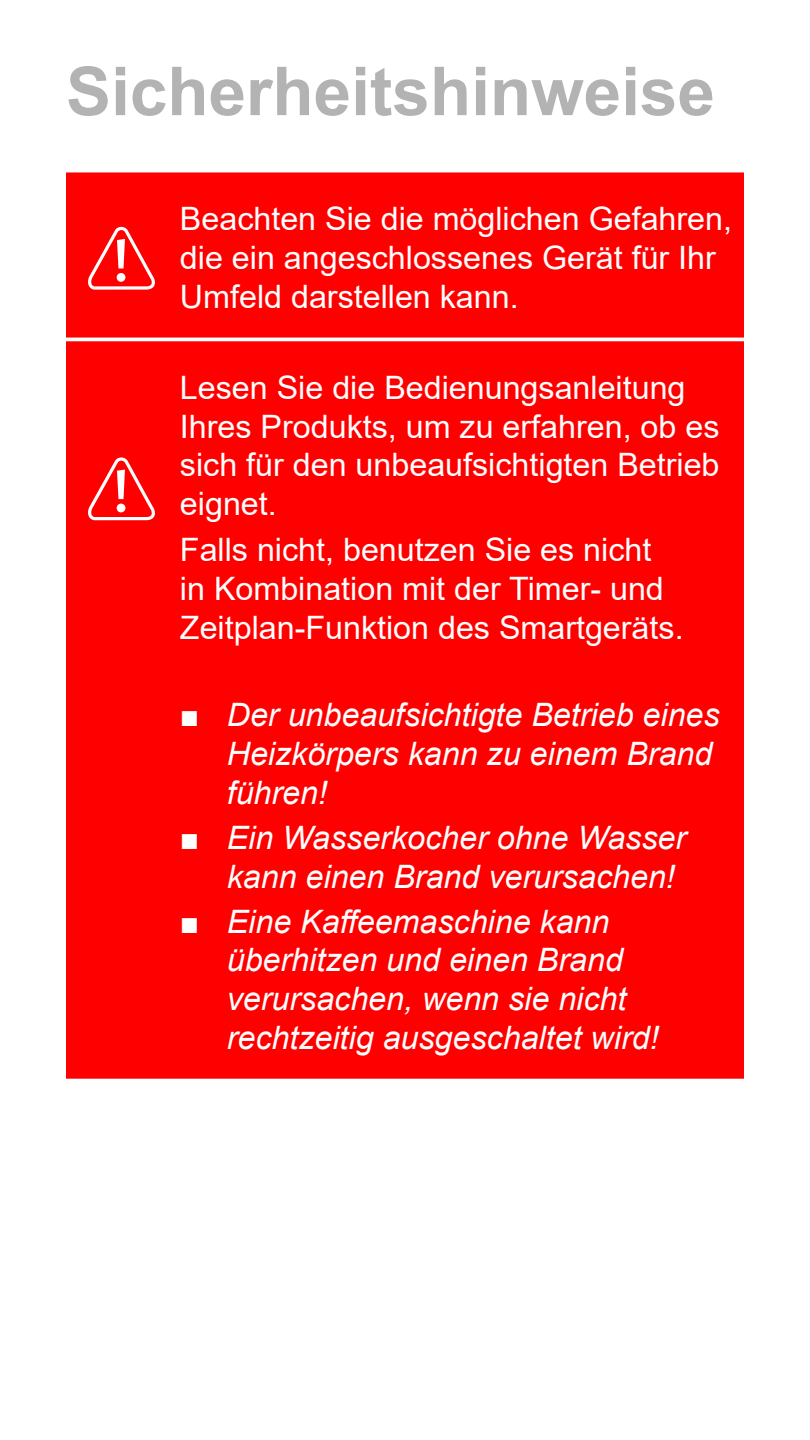
<style>
.page{position:relative;width:810px;height:1440px;background:#fff}
.page>*{position:absolute;margin:0;border:0;box-sizing:border-box;transform-origin:0 0}
.t1{font:700 67.5px "Arial";color:#b3b3b3}
.t2{font:32.25px/38.7px "Arial";color:#fff}
.t3{font:italic 32.25px/38.7px "Arial";color:#fff}
.s1{font-style:normal}
</style>
<div class="page">
<div style="left:66px;top:172px;width:678px;height:166px;background:#f00"></div>
<svg style="left:88px;top:227px;width:67px;height:63px"></svg>
<div style="left:66px;top:341px;width:678px;height:738px;background:#f00"></div>
<svg style="left:88px;top:457px;width:67px;height:63px"></svg>
<h1 class="t1" style="left:66px;top:44px;width:651px">Sicherheitshinweise</h1>
<p class="t2" style="left:180px;top:199px;width:554px">Beachten Sie die möglichen Gefahren, die ein angeschlossenes Gerät für Ihr<br>Umfeld darstellen kann.</p>
<p class="t2" style="left:180px;top:368px;width:541px">Lesen Sie die Bedienungsanleitung<br>Ihres Produkts, um zu erfahren, ob es sich für den unbeaufsichtigten Betrieb eignet.</p>
<p class="t2" style="left:180px;top:530px;width:505px">Falls nicht, benutzen Sie es nicht in Kombination mit der Timer- und<br>Zeitplan-Funktion des Smartgeräts.</p>
<p class="t3" style="left:227px;top:696px;width:494px;text-indent:-47px"><span class="s1">■</span> Der unbeaufsichtigte Betrieb eines<br>Heizkörpers kann zu einem Brand führen!</p>
<p class="t3" style="left:227px;top:819px;width:461px;text-indent:-47px"><span class="s1">■</span> Ein Wasserkocher ohne Wasser kann einen Brand verursachen!</p>
<p class="t3" style="left:227px;top:902px;width:433px;text-indent:-47px"><span class="s1">■</span> Eine Kaffeemaschine kann überhitzen und einen Brand verursachen, wenn sie nicht rechtzeitig ausgeschaltet wird!</p>
</div>
